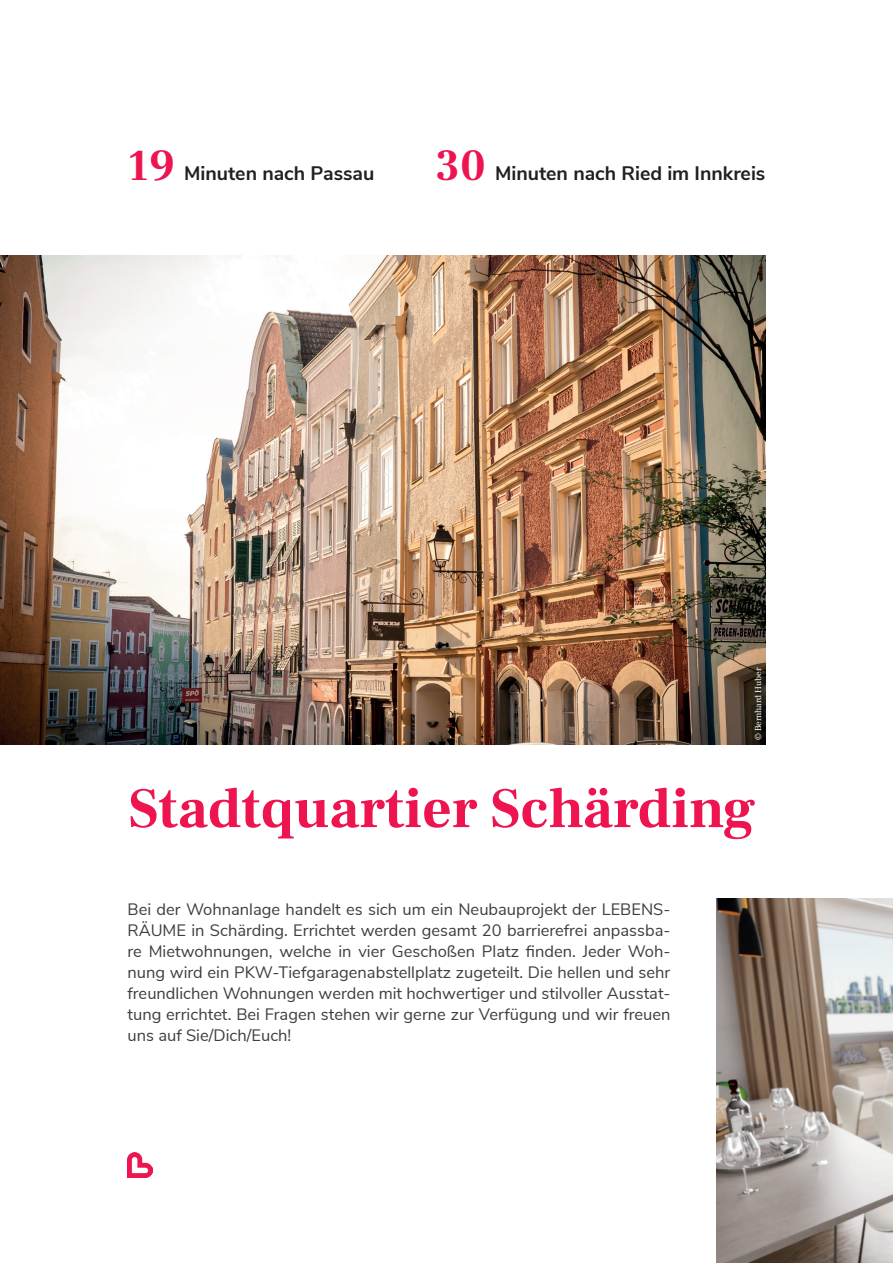
<style>
.page{position:relative;width:893px;height:1263px;background:#fff}
.page>*{position:absolute;margin:0;border:0;box-sizing:border-box;transform-origin:0 0}
.t1{font:700 57px "Frank Ruhl Libre";color:#ed1450}
.t2{font:700 43.5px "Frank Ruhl Libre";color:#ed1450}
.t3{font:700 19.5px "Nunito Sans";color:#231f20}
.t4{font:16.5px/21px "Nunito Sans";color:#3e3e3f;text-align:justify}
.t5{font:9px "Frank Ruhl Libre";color:#fff}
</style>
<div class="page">
<img style="left:0;top:255px;width:765px;height:489px">
<img style="left:716px;top:898px;width:177px;height:365px">
<img style="left:128px;top:1153px;width:25px;height:25px">
<h2 class="t2" style="left:128px;top:139px;width:49px">19</h2>
<p class="t3" style="left:184px;top:159px;width:192px">Minuten nach Passau</p>
<h2 class="t2" style="left:436px;top:139px;width:52px">30</h2>
<p class="t3" style="left:495px;top:159px;width:272px">Minuten nach Ried im Innkreis</p>
<p class="t5" style="left:753px;top:740px;width:74px;rotate:-90deg">© Bernhard Huber</p>
<h1 class="t1" style="left:128px;top:773px;width:628px">Stadtquartier Schärding</h1>
<p class="t4" style="left:128px;top:898px;width:544px">Bei der Wohnanlage handelt es sich um ein Neubauprojekt der LEBENS-RÄUME in Schärding. Errichtet werden gesamt 20 barrierefrei anpassba&shy;re Mietwohnungen, welche in vier Geschoßen Platz finden. Jeder Woh&shy;nung wird ein PKW-Tiefgaragenabstellplatz zugeteilt. Die hellen und sehr freundlichen Wohnungen werden mit hochwertiger und stilvoller Ausstat&shy;tung errichtet. Bei Fragen stehen wir gerne zur Verfügung und wir freuen uns auf Sie/Dich/Euch!</p>
</div>
